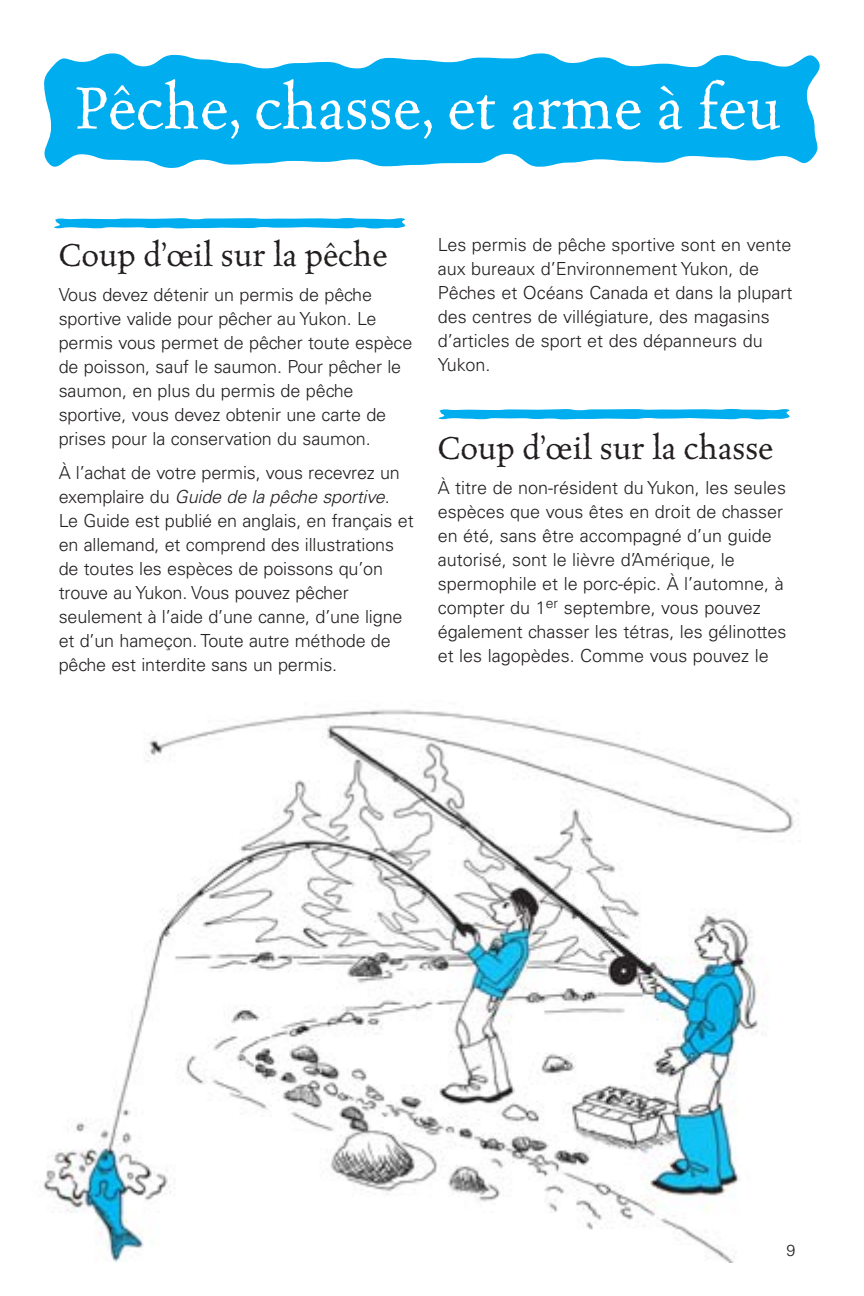
<style>
.page{position:relative;width:864px;height:1296px;background:#fff}
.page>*{position:absolute;margin:0;border:0;box-sizing:border-box;transform-origin:0 0}
.t1{font:67px "Celestia Antiqua";color:#fff}
.t2{font:36px "Celestia Antiqua";color:#231f1f}
.t3{font:300 18px/24px "Univers";letter-spacing:-.005em;color:#231f1f}
.t4{font:300 16px "Univers";color:#231f1f}
.s1{font-style:italic}
</style>
<div class="page">
<svg style="left:44px;top:53px;width:776px;height:115px;background:#23b8f1"></svg>
<img style="left:43px;top:709px;width:756px;height:553px">
<svg style="left:54px;top:218px;width:352px;height:11px;background:#2ebbf1"></svg>
<svg style="left:438px;top:408px;width:352px;height:12px"></svg>
<h1 class="t1" style="left:73px;top:81px;width:709px">Pêche, chasse, et arme à feu</h1>
<h2 class="t2" style="left:59px;top:240px;width:330px">Coup d’œil sur la pêche</h2>
<p class="t3" style="left:59px;top:284px;width:355px">Vous devez détenir un permis de pêche sportive valide pour pêcher au Yukon. Le permis vous permet de pêcher toute espèce de poisson, sauf le saumon. Pour pêcher le saumon, en plus du permis de pêche sportive, vous devez obtenir une carte de prises pour la conservation du saumon.</p>
<p class="t3" style="left:59px;top:463px;width:356px">À l’achat de votre permis, vous recevrez un exemplaire du <span class="s1">Guide de la pêche sportive</span>.<br>Le Guide est publié en anglais, en français et en allemand, et comprend des illustrations de toutes les espèces de poissons qu’on trouve au Yukon. Vous pouvez pêcher seulement à l’aide d’une canne, d’une ligne et d’un hameçon. Toute autre méthode de pêche est interdite sans un permis.</p>
<p class="t3" style="left:438px;top:235px;width:356px">Les permis de pêche sportive sont en vente aux bureaux d’Environnement Yukon, de Pêches et Océans Canada et dans la plupart des centres de villégiature, des magasins d’articles de sport et des dépanneurs du Yukon.</p>
<h2 class="t2" style="left:438px;top:433px;width:337px">Coup d’œil sur la chasse</h2>
<p class="t3" style="left:438px;top:477px;width:350px">À titre de non-résident du Yukon, les seules espèces que vous êtes en droit de chasser en été, sans être accompagné d’un guide autorisé, sont le lièvre d’Amérique, le spermophile et le porc-épic. À l’automne, à compter du 1<sup>er</sup> septembre, vous pouvez également chasser les tétras, les gélinottes et les lagopèdes. Comme vous pouvez le</p>
<p class="t4" style="left:786px;top:1244px;width:10px">9</p>
</div>
